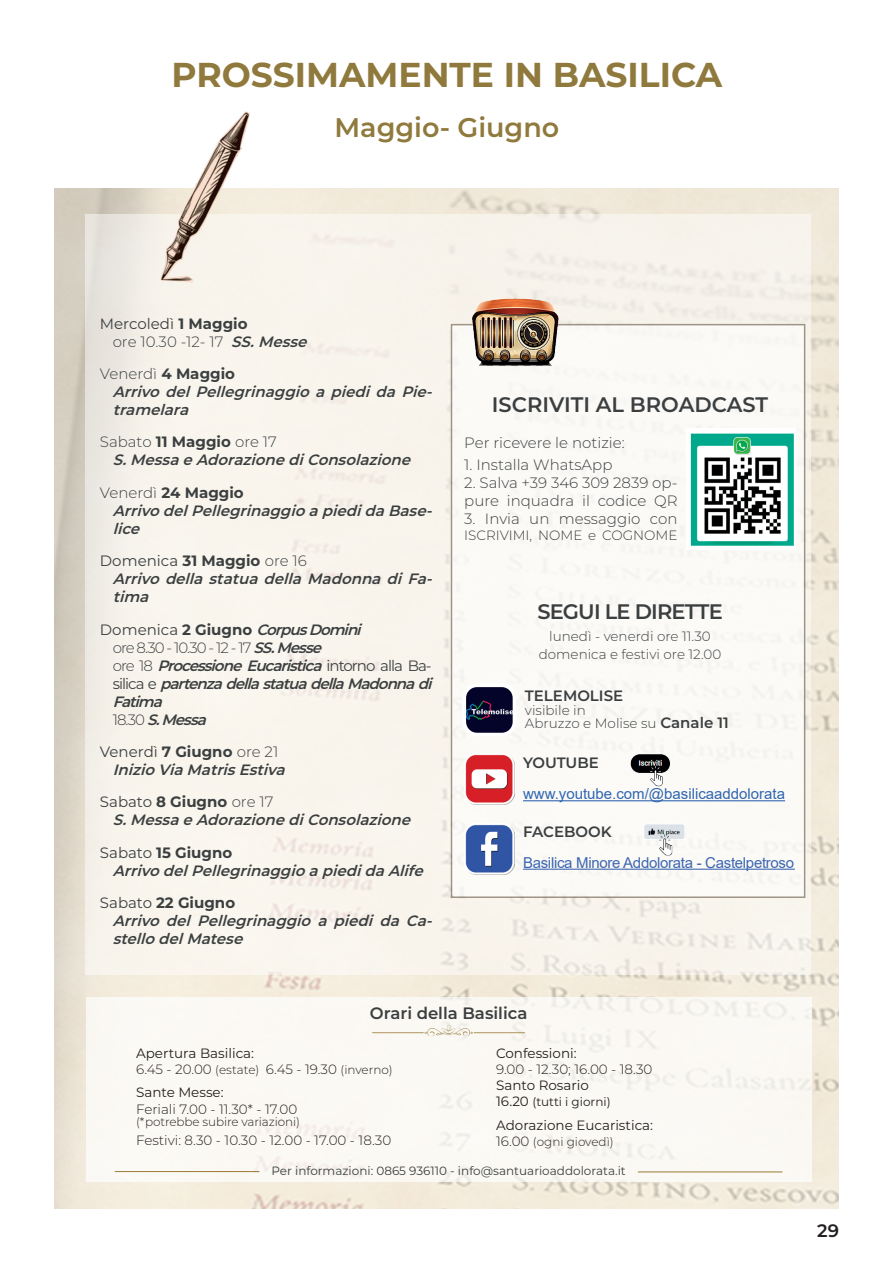
<style>
.page{position:relative;width:893px;height:1263px;background:#fff}
.page>*{position:absolute;margin:0;border:0;box-sizing:border-box;transform-origin:0 0}
.t1{font:700 34.5px "Montserrat";color:#8f793c}
.t2{font:600 27px "Montserrat";color:#8f793c}
.t3{font:600 21px "Montserrat";letter-spacing:-.01em;color:#3b3f40}
.t4{font:600 21px "Montserrat";letter-spacing:-.04em;color:#3b3f40}
.t5{font:600 18px "Montserrat";color:#231f20}
.t6{font:600 16.5px "Montserrat";color:#3b3f40}
.t7{font:italic 600 15px/18px "Montserrat";color:#3b3f40}
.t8{font:300 15px/18px "Montserrat";color:#3b3f40}
.t9{font:15px "Arial";letter-spacing:-.02em;color:#3c66b1}
.t10{font:15px "Arial";color:#2f66b1}
.t11{font:600 15px "Montserrat";color:#3b3f40}
.t12{font:300 13.5px/16.2px "Montserrat";color:#231f20}
.t13{font:300 13.5px/18px "Montserrat";color:#3b3f40;text-align:center}
.t14{font:13.5px "Montserrat";color:#231f20}
.t15{font:12px "Montserrat";color:#3b3f40}
.t16{font:300 12px "Montserrat";letter-spacing:-.01em;color:#231f20}
.t17{font:12px "Montserrat";color:#231f20}
.s1{font-weight:400}
.s2{font-weight:700}
.s3{font-weight:600;font-style:italic}
.s4{font-weight:300;font-style:normal}
.s5{font-weight:700;font-style:normal}
.s6{font-weight:400;font-style:normal}
.s7{font-weight:600;font-size:15px}
.s8{font-size:12px}
.s9{font-size:13.5px}
</style>
<div class="page">
<img style="left:54px;top:189px;width:785px;height:1020px">
<div style="left:85px;top:214px;width:725px;height:761px;background:#f8f4ec"></div>
<div style="left:86px;top:997px;width:725px;height:185px;background:#fbf9f4"></div>
<hr style="left:115px;top:1171px;width:144px;height:1px;background:#9a7a32">
<hr style="left:638px;top:1171px;width:144px;height:1px;background:#9a7a32">
<img style="left:373px;top:1025px;width:152px;height:14px">
<img style="left:138px;top:111px;width:123px;height:172px">
<div style="left:451px;top:324px;width:354px;height:574px;background:#fbfaf7"></div>
<hr style="left:523px;top:800px;width:262px;height:1px;background:#2f66b1">
<hr style="left:523px;top:869px;width:272px;height:1px;background:#3c66b1">
<img style="left:690px;top:433px;width:104px;height:113px">
<img style="left:465px;top:825px;width:49px;height:49px">
<img style="left:465px;top:755px;width:49px;height:49px">
<img style="left:467px;top:688px;width:44px;height:43px">
<div style="left:462px;top:683px;width:54px;height:53px;border:4px solid #fff;border-radius:13px"></div>
<img style="left:630px;top:754px;width:40px;height:33px">
<img style="left:644px;top:824px;width:41px;height:32px">
<img style="left:464px;top:291px;width:100px;height:75px">
<h1 class="t1" style="left:171px;top:50px;width:552px">PROSSIMAMENTE IN BASILICA</h1>
<h2 class="t2" style="left:334px;top:108px;width:226px">Maggio- Giugno</h2>
<p class="t8" style="left:113px;top:314px;width:201px;text-indent:-13px"><span class="s1">Mercoledì</span> <span class="s2">1 Maggio<br></span>ore 10.30 -12- 17 <span class="s3">SS.Messe</span></p>
<p class="t7" style="left:113px;top:364px;width:326px;text-indent:-13px"><span class="s4">Venerdì</span> <span class="s5">4 Maggio<br></span>Arrivo del Pellegrinaggio a piedi da Pie&shy;tramelara</p>
<p class="t7" style="left:113px;top:432px;width:304px;text-indent:-13px"><span class="s4">Sabato</span> <span class="s5">11 Maggio</span> <span class="s4">ore 17<br></span>S.MessaeAdorazionediConsolazione</p>
<p class="t7" style="left:113px;top:483px;width:326px;text-indent:-13px"><span class="s4">Venerdì</span> <span class="s5">24 Maggio<br></span>ArrivodelPellegrinaggioapiedidaBase&shy;lice</p>
<p class="t7" style="left:113px;top:551px;width:326px;text-indent:-13px"><span class="s6">Domenica</span> <span class="s5">31 Maggio</span> <span class="s4">ore 16<br></span>ArrivodellastatuadellaMadonnadiFa&shy;tima</p>
<p class="t7" style="left:113px;top:619px;width:326px;text-indent:-13px"><span class="s6">Domenica</span> <span class="s5">2 Giugno</span> CorpusDomini<br><span class="s4">ore 8.30 - 10.30 - 12 - 17</span> SS.Messe<br><span class="s4">o r e 1 8</span> ProcessioneEucaristica<span class="s6">i n t o r n o a l l a B a - s i l i c a e</span> partenzadellastatuadellaMadonnadi<br>Fatima<br><span class="s4">1 8 . 3 0</span> S.Messa</p>
<p class="t7" style="left:113px;top:742px;width:179px;text-indent:-13px"><span class="s6">Venerdì</span> <span class="s5">7 Giugno</span> <span class="s4">ore 21<br></span>InizioViaMatrisEstiva</p>
<p class="t7" style="left:113px;top:792px;width:304px;text-indent:-13px"><span class="s6">Sabato</span> <span class="s5">8 Giugno</span> <span class="s4">ore 17<br></span>S.MessaeAdorazionediConsolazione</p>
<p class="t7" style="left:113px;top:843px;width:317px;text-indent:-13px"><span class="s6">Sabato</span> <span class="s5">15 Giugno<br></span>ArrivodelPellegrinaggioapiedidaAlife</p>
<p class="t7" style="left:113px;top:893px;width:326px;text-indent:-13px"><span class="s6">Sabato</span> <span class="s5">22 Giugno<br></span>Arrivo del Pellegrinaggio a piedi da Ca&shy;stellodelMatese</p>
<h3 class="t3" style="left:492px;top:390px;width:278px">ISCRIVITI AL BROADCAST</h3>
<p class="t8" style="left:464px;top:433px;width:162px">Per ricevere le notizie:</p>
<p class="t8" style="left:464px;top:455px;width:150px">1. Installa WhatsApp</p>
<p class="t8" style="left:464px;top:473px;width:215px">2. Salva +39 346 309 2839 op&shy;pure inquadra il codice QR</p>
<p class="t8" style="left:464px;top:509px;width:215px">3. Invia un messaggio con</p>
<p class="t13" style="left:464px;top:526px;width:215px">ISCRIVIMI, NOME e COGNOME</p>
<h3 class="t4" style="left:537px;top:597px;width:187px">SEGUI LE DIRETTE</h3>
<p class="t13" style="left:539px;top:626px;width:184px">lunedì - venerdi ore 11.30 domenica e festivi ore 12.00</p>
<p class="t11" style="left:525px;top:685px;width:100px">TELEMOLISE</p>
<p class="t13" style="left:525px;top:703px;width:206px;line-height:13.5px;text-align:left">visibile in<br>Abruzzo e Molise su <span class="s7">Canale 11</span></p>
<p class="t11" style="left:523px;top:752px;width:77px">YOUTUBE</p>
<p class="t10" style="left:523px;top:783px;width:263px">www.youtube.com/@basilicaaddolorata</p>
<p class="t11" style="left:523px;top:821px;width:90px">FACEBOOK</p>
<p class="t9" style="left:523px;top:852px;width:273px">Basilica Minore Addolorata - Castelpetroso</p>
<p class="t6" style="left:370px;top:1001px;width:159px">Orari della Basilica</p>
<p class="t12" style="left:136px;top:1044px;width:258px"><span class="s1">Apertura Basilica:<br></span>6.45 - 20.00 <span class="s8">(estate)</span> 6.45 - 19.30 <span class="s8">(inverno)</span></p>
<p class="t14" style="left:136px;top:1083px;width:89px">Sante Messe:</p>
<p class="t12" style="left:136px;top:1100px;width:163px">Feriali 7.00 - 11.30* - 17.00</p>
<p class="t16" style="left:136px;top:1113px;width:165px">(*potrebbe subire variazioni)</p>
<p class="t12" style="left:136px;top:1131px;width:257px">Festivi: 8.30 - 10.30 - 12.00 - 17.00 - 18.30</p>
<p class="t14" style="left:496px;top:1044px;width:82px">Confessioni:</p>
<p class="t12" style="left:496px;top:1061px;width:158px">9.00 - 12.30; 16.00 - 18.30</p>
<p class="t14" style="left:496px;top:1076px;width:94px">Santo Rosario</p>
<p class="t17" style="left:496px;top:1094px;width:116px"><span class="s9">16.20</span> (tutti i giorni)</p>
<p class="t14" style="left:496px;top:1116px;width:158px">Adorazione Eucaristica:</p>
<p class="t16" style="left:496px;top:1133px;width:119px"><span class="s9">16.00</span> (ogni giovedì)</p>
<p class="t15" style="left:271px;top:1163px;width:356px">Per informazioni: 0865 936110 - info@santuarioaddolorata.it</p>
<p class="t5" style="left:817px;top:1217px;width:23px">29</p>
</div>
